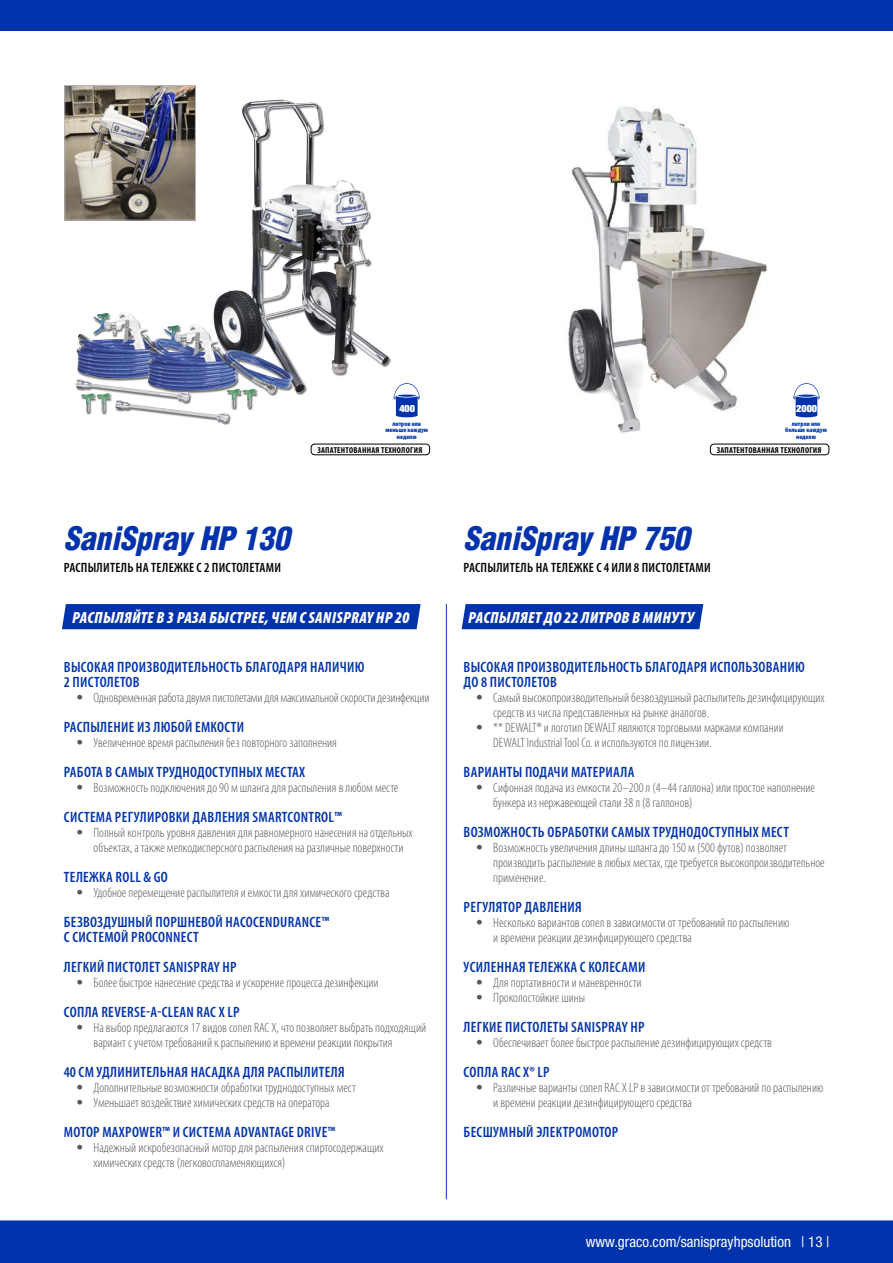
<style>
.page{position:relative;width:893px;height:1263px;background:#fff}
.page>*{position:absolute;margin:0;border:0;box-sizing:border-box;transform-origin:0 0}
.t1{font:italic 900 condensed 31.5px "Helvetica LT Std";color:#0033ab}
.t2{font:italic 900 condensed 16.35px "Myriad Pro";letter-spacing:.02em;color:#fff}
.t3{font:600 condensed 15px/15px "Myriad Pro";letter-spacing:.02em;color:#0033ab}
.t4{font:condensed 15px "Helvetica Neue LT Std";color:#fff}
.t5{font:300 condensed 13.5px/15px "Myriad Pro";color:#59595b}
.t6{font:600 condensed 13.5px "Myriad Pro";letter-spacing:.02em;color:#000}
.t7{font:900 condensed 9.9px "Helvetica Neue LT Std";color:#fff}
.t8{font:700 condensed 8.55px "Myriad Pro";letter-spacing:.03em;color:#000}
.t9{font:900 condensed 6.6px/6.6px "Myriad Pro";color:#0033ab;text-align:center}
.s1{font-family:"Helvetica Neue LT Std"}
</style>
<div class="page">
<svg style="left:0;top:1182px;width:893px;height:81px;fill:#0033ab"></svg>
<div style="left:0;top:0;width:893px;height:30px;background:#0033ab"></div>
<svg style="left:393px;top:383px;width:27px;height:34px"></svg>
<div style="left:76px;top:100px;width:316px;height:325px;background:#000;opacity:.55"></div>
<img style="left:198px;top:100px;width:83px;height:254px">
<img style="left:66px;top:87px;width:128px;height:132px">
<div style="left:64px;top:85px;width:132px;height:136px;border:1px solid #b5b6b8"></div>
<hr style="left:446px;top:604px;width:1px;height:595px;background:#0033ab">
<svg style="left:793px;top:383px;width:27px;height:34px"></svg>
<img style="left:568px;top:106px;width:216px;height:346px">
<div style="left:62px;top:604px;width:359px;height:25px;background:#0033ab"></div>
<div style="left:462px;top:604px;width:241px;height:25px;background:#0033ab"></div>
<div style="left:311px;top:444px;width:119px;height:11px;border:1px solid #000;border-radius:4px"></div>
<div style="left:710px;top:444px;width:119px;height:11px;border:1px solid #000;border-radius:4px"></div>
<p class="t7" style="left:399px;top:402px;width:17px">400</p>
<p class="t7" style="left:796px;top:402px;width:22px">2000</p>
<p class="t9" style="left:385px;top:420px;width:44px">литров или меньше каждую неделю</p>
<p class="t9" style="left:785px;top:420px;width:43px">литров или больше каждую неделю</p>
<p class="t8" style="left:317px;top:444px;width:106px">ЗАПАТЕНТОВАННАЯ ТЕХНОЛОГИЯ</p>
<p class="t8" style="left:717px;top:444px;width:106px">ЗАПАТЕНТОВАННАЯ ТЕХНОЛОГИЯ</p>
<h1 class="t1" style="left:64px;top:518px;width:227px">SaniSpray HP 130</h1>
<h1 class="t1" style="left:463px;top:518px;width:227px">SaniSpray HP 750</h1>
<p class="t6" style="left:64px;top:560px;width:219px">РАСПЫЛИТЕЛЬ НА ТЕЛЕЖКЕ С 2 ПИСТОЛЕТАМИ</p>
<p class="t6" style="left:464px;top:560px;width:249px">РАСПЫЛИТЕЛЬ НА ТЕЛЕЖКЕ С 4 ИЛИ 8 ПИСТОЛЕТАМИ</p>
<p class="t2" style="left:72px;top:607px;width:339px">РАСПЫЛЯЙТЕ В 3 РАЗА БЫСТРЕЕ, ЧЕМ С SANISPRAY HP 20</p>
<p class="t2" style="left:468px;top:607px;width:227px">РАСПЫЛЯЕТ ДО 22 ЛИТРОВ В МИНУТУ</p>
<p class="t3" style="left:64px;top:659px;width:302px">ВЫСОКАЯ ПРОИЗВОДИТЕЛЬНОСТЬ БЛАГОДАРЯ НАЛИЧИЮ<br>2 ПИСТОЛЕТОВ</p>
<p class="t5" style="left:77px;top:690px;width:354px"><span class="s1">•</span> Одновременная работа двумя пистолетами для максимальной скорости дезинфекции</p>
<p class="t3" style="left:64px;top:719px;width:182px">РАСПЫЛЕНИЕ ИЗ ЛЮБОЙ ЕМКОСТИ</p>
<p class="t5" style="left:77px;top:735px;width:262px"><span class="s1">•</span> Увеличенное время распыления без повторного заполнения</p>
<p class="t3" style="left:64px;top:764px;width:243px">РАБОТА В САМЫХ ТРУДНОДОСТУПНЫХ МЕСТАХ</p>
<p class="t5" style="left:77px;top:780px;width:323px"><span class="s1">•</span> Возможность подключения до 90 м шланга для распыления в любом месте</p>
<p class="t3" style="left:64px;top:809px;width:280px">СИСТЕМА РЕГУЛИРОВКИ ДАВЛЕНИЯ SMARTCONTROL™</p>
<p class="t5" style="left:77px;top:825px;width:338px;text-align:center"><span class="s1">•</span> Полный контроль уровня давления для равномерного нанесения на отдельных объектах, а также мелкодисперсного распыления на различные поверхности</p>
<p class="t3" style="left:64px;top:869px;width:105px">ТЕЛЕЖКА ROLL &amp; GO</p>
<p class="t5" style="left:77px;top:885px;width:314px"><span class="s1">•</span> Удобное перемещение распылителя и емкости для химического средства</p>
<p class="t3" style="left:64px;top:914px;width:267px">БЕЗВОЗДУШНЫЙ ПОРШНЕВОЙ НАСОСENDURANCE™<br>С СИСТЕМОЙ PROCONNECT</p>
<p class="t3" style="left:64px;top:959px;width:174px">ЛЕГКИЙ ПИСТОЛЕТ SANISPRAY HP</p>
<p class="t5" style="left:77px;top:975px;width:304px"><span class="s1">•</span> Более быстрое нанесение средства и ускорение процесса дезинфекции</p>
<p class="t3" style="left:64px;top:1004px;width:177px">СОПЛА REVERSE-A-CLEAN RAC X LP</p>
<p class="t5" style="left:94px;top:1020px;width:334px;text-indent:-17px"><span class="s1">•</span> На выбор предлагаются 17 видов сопел RAC Х, что позволяет выбрать подходящий вариант с учетом требований к распылению и времени реакции покрытия</p>
<p class="t3" style="left:64px;top:1064px;width:282px">40 СМ УДЛИНИТЕЛЬНАЯ НАСАДКА ДЛЯ РАСПЫЛИТЕЛЯ</p>
<p class="t5" style="left:77px;top:1080px;width:281px"><span class="s1">•</span> Дополнительные возможности обработки труднодоступных мест</p>
<p class="t5" style="left:77px;top:1095px;width:255px"><span class="s1">•</span> Уменьшает воздействие химических средств на оператора</p>
<p class="t3" style="left:64px;top:1124px;width:273px">МОТОР MAXPOWER™ И СИСТЕМА ADVANTAGE DRIVE™</p>
<p class="t5" style="left:94px;top:1140px;width:292px;text-indent:-17px"><span class="s1">•</span> Надежный искробезопасный мотор для распыления спиртосодержащих химических средств (легковоспламеняющихся)</p>
<p class="t3" style="left:464px;top:659px;width:343px">ВЫСОКАЯ ПРОИЗВОДИТЕЛЬНОСТЬ БЛАГОДАРЯ ИСПОЛЬЗОВАНИЮ<br>ДО 8 ПИСТОЛЕТОВ</p>
<p class="t5" style="left:493px;top:690px;width:333px;text-indent:-17px"><span class="s1">•</span> Самый высокопроизводительный безвоздушный распылитель дезинфицирующих средств из числа представленных на рынке аналогов.</p>
<p class="t5" style="left:493px;top:720px;width:292px;text-indent:-17px"><span class="s1">•</span> ** DEWALT® и логотип DEWALT являются торговыми марками компании<br>DEWALT Industrial Tool Co. и используются по лицензии.</p>
<p class="t3" style="left:464px;top:764px;width:172px">ВАРИАНТЫ ПОДАЧИ МАТЕРИАЛА</p>
<p class="t5" style="left:493px;top:780px;width:323px;text-indent:-17px"><span class="s1">•</span> Сифонная подача из емкости 20–200 л (4–44 галлона) или простое наполнение бункера из нержавеющей стали 38 л (8 галлонов)</p>
<p class="t3" style="left:464px;top:824px;width:327px">ВОЗМОЖНОСТЬ ОБРАБОТКИ САМЫХ ТРУДНОДОСТУПНЫХ МЕСТ</p>
<p class="t5" style="left:493px;top:840px;width:333px;text-indent:-17px"><span class="s1">•</span> Возможность увеличения длины шланга до 150 м (500 футов) позволяет производить распыление в любых местах, где требуется высокопроизводительное применение.</p>
<p class="t3" style="left:464px;top:899px;width:120px">РЕГУЛЯТОР ДАВЛЕНИЯ</p>
<p class="t5" style="left:493px;top:915px;width:298px;text-indent:-17px"><span class="s1">•</span> Несколько вариантов сопел в зависимости от требований по распылению и времени реакции дезинфицирующего средства</p>
<p class="t3" style="left:464px;top:959px;width:183px">УСИЛЕННАЯ ТЕЛЕЖКА С КОЛЕСАМИ</p>
<p class="t5" style="left:476px;top:975px;width:167px"><span class="s1">•</span> Для портативности и маневренности</p>
<p class="t5" style="left:476px;top:990px;width:110px"><span class="s1">•</span> Проколостойкие шины</p>
<p class="t3" style="left:464px;top:1019px;width:182px">ЛЕГКИЕ ПИСТОЛЕТЫ SANISPRAY HP</p>
<p class="t5" style="left:476px;top:1035px;width:297px"><span class="s1">•</span> Обеспечивает более быстрое распыление дезинфицирующих средств</p>
<p class="t3" style="left:464px;top:1064px;width:88px">СОПЛА RAC X® LP</p>
<p class="t5" style="left:493px;top:1080px;width:332px;text-indent:-17px"><span class="s1">•</span> Различные варианты сопел RAC X LP в зависимости от требований по распылению и времени реакции дезинфицирующего средства</p>
<p class="t3" style="left:464px;top:1124px;width:156px">БЕСШУМНЫЙ ЭЛЕКТРОМОТОР</p>
<p class="t4" style="left:586px;top:1233px;width:245px">www.graco.com/sanisprayhpsolution | 13 |</p>
</div>
